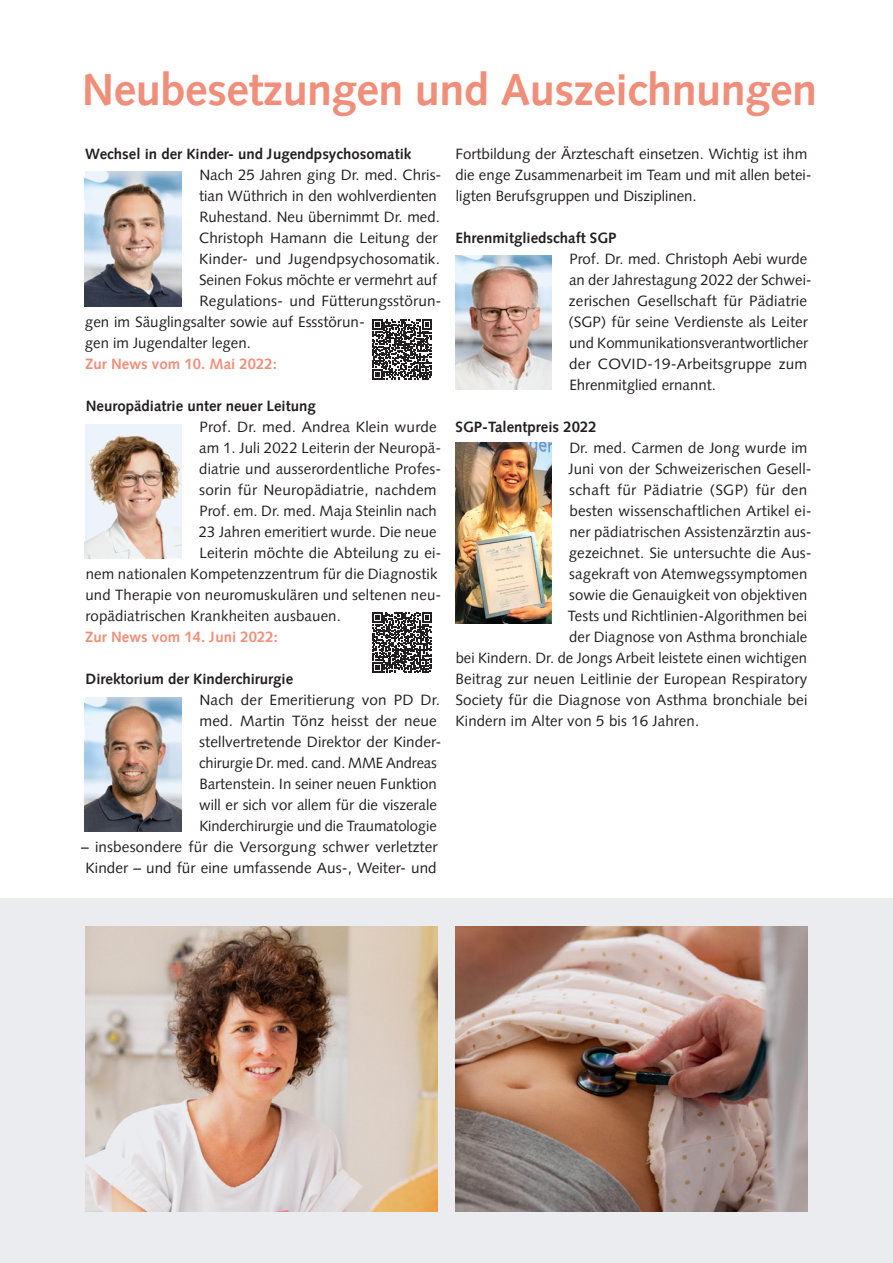
<style>
.page{position:relative;width:893px;height:1263px;background:#fff}
.page>*{position:absolute;margin:0;border:0;box-sizing:border-box;transform-origin:0 0}
.t1{font:700 45px "Syntax LT Pro";letter-spacing:-.01em;color:#f08e79}
.t2{font:15px/21px "Syntax LT Pro";letter-spacing:.01em;color:#231f20}
.t3{font:700 15px "Syntax LT Pro";color:#231f20}
.t4{font:700 15px "Syntax LT Pro";color:#f08e79}
</style>
<div class="page">
<div style="left:0;top:898px;width:893px;height:365px;background:#eaecef"></div>
<img style="left:85px;top:927px;width:353px;height:285px">
<img style="left:455px;top:927px;width:353px;height:285px">
<svg style="left:372px;top:319px;width:60px;height:61px"></svg>
<svg style="left:372px;top:613px;width:60px;height:60px"></svg>
<img style="left:455px;top:443px;width:97px;height:181px">
<img style="left:85px;top:424px;width:97px;height:134px">
<img style="left:85px;top:697px;width:97px;height:134px">
<img style="left:85px;top:172px;width:97px;height:134px">
<img style="left:455px;top:255px;width:97px;height:134px">
<h1 class="t1" style="left:82px;top:63px;width:737px">Neubesetzungen und Auszeichnungen</h1>
<p class="t3" style="left:85px;top:145px;width:328px">Wechsel in der Kinder- und Jugendpsychosomatik</p>
<p class="t2" style="left:199px;top:164px;width:244px">Nach 25 Jahren ging Dr. med. Chris-</p>
<p class="t2" style="left:199px;top:185px;width:239px">tian Wüthrich in den wohlverdienten</p>
<p class="t2" style="left:199px;top:206px;width:242px">Ruhestand. Neu übernimmt Dr. med.</p>
<p class="t2" style="left:199px;top:227px;width:240px">Christoph Hamann die Leitung der</p>
<p class="t2" style="left:199px;top:248px;width:242px">Kinder- und Jugendpsychosomatik.</p>
<p class="t2" style="left:199px;top:269px;width:240px">Seinen Fokus möchte er vermehrt auf</p>
<p class="t2" style="left:199px;top:290px;width:244px">Regulations- und Fütterungsstörun-</p>
<p class="t2" style="left:85px;top:311px;width:281px">gen im Säuglingsalter sowie auf Essstörun-</p>
<p class="t2" style="left:85px;top:332px;width:167px">gen im Jugendalter legen.</p>
<p class="t4" style="left:85px;top:355px;width:193px">Zur News vom 10. Mai 2022:</p>
<p class="t3" style="left:86px;top:397px;width:232px">Neuropädiatrie unter neuer Leitung</p>
<p class="t2" style="left:199px;top:416px;width:239px">Prof. Dr. med. Andrea Klein wurde</p>
<p class="t2" style="left:199px;top:437px;width:244px">am 1. Juli 2022 Leiterin der Neuropä-</p>
<p class="t2" style="left:199px;top:458px;width:244px">diatrie und ausserordentliche Profes-</p>
<p class="t2" style="left:199px;top:479px;width:239px">sorin für Neuropädiatrie, nachdem</p>
<p class="t2" style="left:199px;top:500px;width:239px">Prof. em. Dr. med. Maja Steinlin nach</p>
<p class="t2" style="left:199px;top:521px;width:240px">23 Jahren emeritiert wurde. Die neue</p>
<p class="t2" style="left:199px;top:542px;width:244px">Leiterin möchte die Abteilung zu ei-</p>
<p class="t2" style="left:86px;top:563px;width:353px">nem nationalen Kompetenzzentrum für die Diagnostik</p>
<p class="t2" style="left:85px;top:584px;width:357px">und Therapie von neuromuskulären und seltenen neu-</p>
<p class="t2" style="left:86px;top:605px;width:257px">ropädiatrischen Krankheiten ausbauen.</p>
<p class="t4" style="left:85px;top:628px;width:194px">Zur News vom 14. Juni 2022:</p>
<p class="t3" style="left:86px;top:670px;width:209px">Direktorium der Kinderchirurgie</p>
<p class="t2" style="left:199px;top:689px;width:242px">Nach der Emeritierung von PD Dr. med. Martin Tönz heisst der neue stellvertretende Direktor der Kinder&shy;chirurgie Dr. med. cand. MME Andreas Bartenstein. In seiner neuen Funktion will er sich vor allem für die viszerale Kinderchirurgie und die Traumatologie</p>
<p class="t2" style="left:81px;top:836px;width:358px">– insbesondere für die Versorgung schwer verletzter<br>Kinder – und für eine umfassende Aus-, Weiter- und</p>
<p class="t2" style="left:455px;top:143px;width:358px">Fortbildung der Ärzteschaft einsetzen. Wichtig ist ihm die enge Zusammenarbeit im Team und mit allen betei&shy;ligten Berufsgruppen und Disziplinen.</p>
<p class="t3" style="left:456px;top:229px;width:162px">Ehrenmitgliedschaft SGP</p>
<p class="t2" style="left:569px;top:248px;width:245px">Prof. Dr. med. Christoph Aebi wurde an der Jahrestagung 2022 der Schwei&shy;zerischen Gesellschaft für Pädiatrie (SGP) für seine Verdienste als Leiter und Kommunikationsverantwortlicher der COVID-19-Arbeitsgruppe zum Ehrenmitglied ernannt.</p>
<p class="t3" style="left:456px;top:418px;width:143px">SGP-Talentpreis 2022</p>
<p class="t2" style="left:569px;top:437px;width:240px">Dr. med. Carmen de Jong wurde im</p>
<p class="t2" style="left:569px;top:458px;width:245px">Juni von der Schweizerischen Gesell-</p>
<p class="t2" style="left:569px;top:479px;width:240px">schaft für Pädiatrie (SGP) für den</p>
<p class="t2" style="left:569px;top:500px;width:244px">besten wissenschaftlichen Artikel ei-</p>
<p class="t2" style="left:569px;top:521px;width:244px">ner pädiatrischen Assistenzärztin aus-</p>
<p class="t2" style="left:569px;top:542px;width:245px">gezeichnet. Sie untersuchte die Aus-</p>
<p class="t2" style="left:569px;top:563px;width:240px">sagekraft von Atemwegssymptomen</p>
<p class="t2" style="left:569px;top:584px;width:240px">sowie die Genauigkeit von objektiven</p>
<p class="t2" style="left:568px;top:605px;width:241px">Tests und Richtlinien-Algorithmen bei</p>
<p class="t2" style="left:569px;top:626px;width:240px">der Diagnose von Asthma bronchiale</p>
<p class="t2" style="left:456px;top:647px;width:353px">bei Kindern. Dr. de Jongs Arbeit leistete einen wichtigen</p>
<p class="t2" style="left:455px;top:668px;width:353px">Beitrag zur neuen Leitlinie der European Respiratory</p>
<p class="t2" style="left:455px;top:689px;width:354px">Society für die Diagnose von Asthma bronchiale bei</p>
<p class="t2" style="left:455px;top:710px;width:245px">Kindern im Alter von 5 bis 16 Jahren.</p>
</div>
